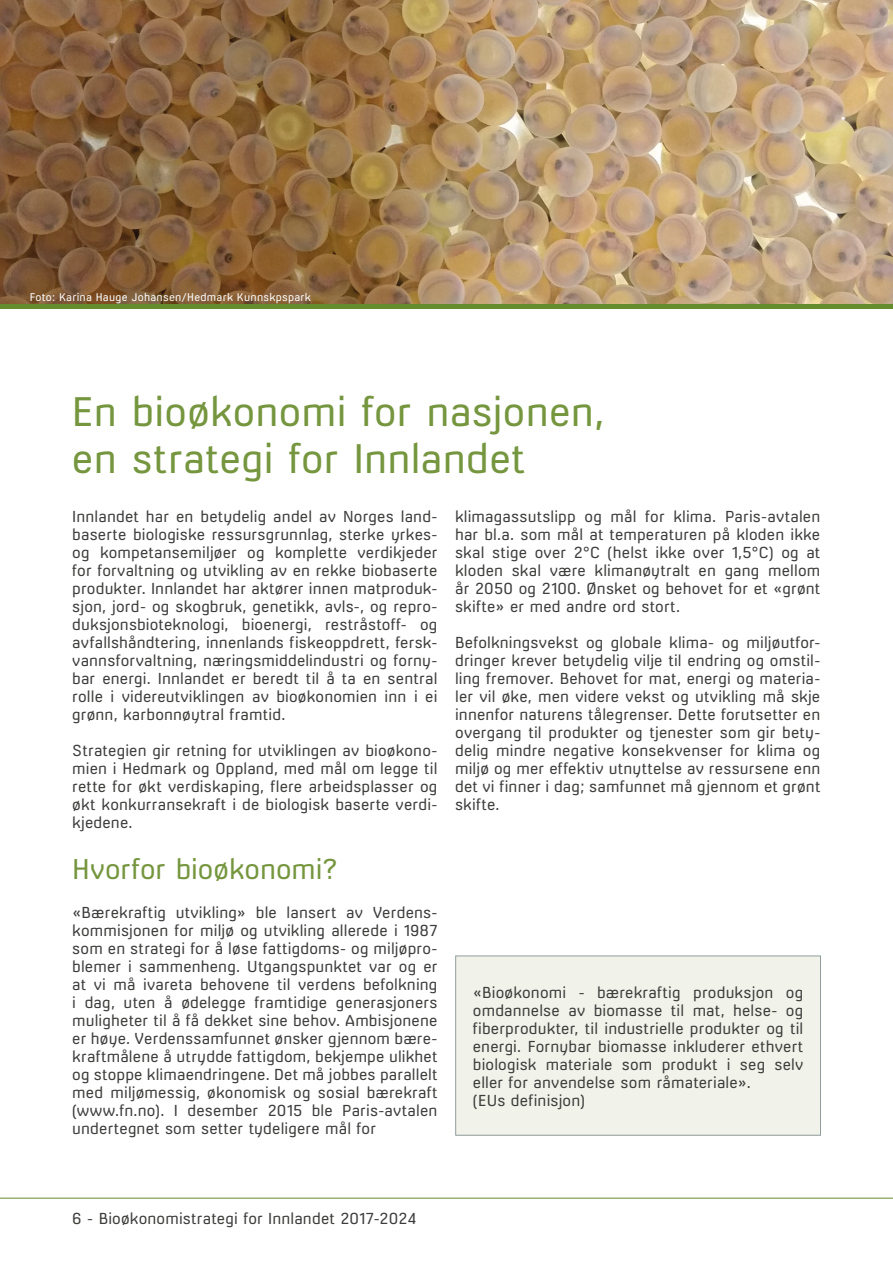
<style>
.page{position:relative;width:893px;height:1263px;background:#fff}
.page>*{position:absolute;margin:0;border:0;box-sizing:border-box;transform-origin:0 0}
.t1{font:39px/46.8px "Milibus Lt";letter-spacing:.005em;color:#75963e}
.t2{font:27px "Milibus Lt";color:#75963e}
.t3{font:15px/18px "Milibus Lt";letter-spacing:.01em;color:#3d3d3c;text-align:justify}
.t4{font:10.5px "Milibus Lt";letter-spacing:.025em;color:#fff}
</style>
<div class="page">
<hr style="left:0;top:1198px;width:893px;height:1px;background:#648d2e">
<div style="left:456px;top:956px;width:364px;height:179px;background:#f1f3ea"></div>
<div style="left:455px;top:956px;width:366px;height:179px;border:1px solid #8f9d9e"></div>
<img style="left:0;top:0;width:893px;height:304px">
<div style="left:0;top:304px;width:893px;height:5px;background:#648d2e"></div>
<p class="t4" style="left:30px;top:291px;width:283px">Foto: Karina Hauge Johansen/Hedmark Kunnskpspark</p>
<h1 class="t1" style="left:72px;top:388px;width:534px">En bioøkonomi for nasjonen, en strategi for Innlandet</h1>
<p class="t3" style="left:72px;top:507px;width:367px">Innlandet har en betydelig andel av Norges land&shy;baserte biologiske ressursgrunnlag, sterke yrkes&shy;og kompetansemiljøer og komplette verdikjeder for forvaltning og utvikling av en rekke biobaserte produkter. Innlandet har aktører innen matproduk&shy;sjon, jord- og skogbruk, genetikk, avls-, og repro&shy;duksjonsbioteknologi, bioenergi, restråstoff- og avfallshåndtering, innenlands fiskeoppdrett, fersk&shy;vannsforvaltning, næringsmiddelindustri og forny&shy;bar energi. Innlandet er beredt til å ta en sentral rolle i videreutviklingen av bioøkonomien inn i ei grønn, karbonnøytral framtid.</p>
<p class="t3" style="left:72px;top:741px;width:367px">Strategien gir retning for utviklingen av bioøkono&shy;mien i Hedmark og Oppland, med mål om legge til rette for økt verdiskaping, flere arbeidsplasser og økt konkurransekraft i de biologisk baserte verdi&shy;kjedene.</p>
<h2 class="t2" style="left:72px;top:852px;width:266px">Hvorfor bioøkonomi?</h2>
<p class="t3" style="left:72px;top:903px;width:367px">«Bærekraftig utvikling» ble lansert av Verdens&shy;kommisjonen for miljø og utvikling allerede i 1987 som en strategi for å løse fattigdoms- og miljøpro&shy;blemer i sammenheng. Utgangspunktet var og er at vi må ivareta behovene til verdens befolkning i dag, uten å ødelegge framtidige generasjoners muligheter til å få dekket sine behov. Ambisjonene er høye. Verdenssamfunnet ønsker gjennom bære&shy;kraftmålene å utrydde fattigdom, bekjempe ulikhet og stoppe klimaendringene. Det må jobbes parallelt med miljømessig, økonomisk og sosial bærekraft (www.fn.no). I desember 2015 ble Paris-avtalen undertegnet som setter tydeligere mål for</p>
<p class="t3" style="left:455px;top:507px;width:367px">klimagassutslipp og mål for klima. Paris-avtalen har bl.a. som mål at temperaturen på kloden ikke skal stige over 2°C (helst ikke over 1,5°C) og at kloden skal være klimanøytralt en gang mellom år 2050 og 2100. Ønsket og behovet for et «grønt skifte» er med andre ord stort.</p>
<p class="t3" style="left:455px;top:633px;width:367px">Befolkningsvekst og globale klima- og miljøutfor&shy;dringer krever betydelig vilje til endring og omstil&shy;ling fremover. Behovet for mat, energi og materia&shy;ler vil øke, men videre vekst og utvikling må skje innenfor naturens tålegrenser. Dette forutsetter en overgang til produkter og tjenester som gir bety&shy;delig mindre negative konsekvenser for klima og miljø og mer effektiv utnyttelse av ressursene enn det vi finner i dag; samfunnet må gjennom et grønt skifte.</p>
<p class="t3" style="left:473px;top:983px;width:332px;text-align:left">«Bioøkonomi - bærekraftig produksjon og omdannelse av biomasse til mat, helse- og fiberprodukter, til industrielle produkter og til energi. Fornybar biomasse inkluderer ethvert biologisk materiale som produkt i seg selv eller for anvendelse som råmateriale».<br>(EUs definisjon)</p>
<p class="t3" style="left:72px;top:1209px;width:345px">6 - Bioøkonomistrategi for Innlandet 2017-2024</p>
</div>
